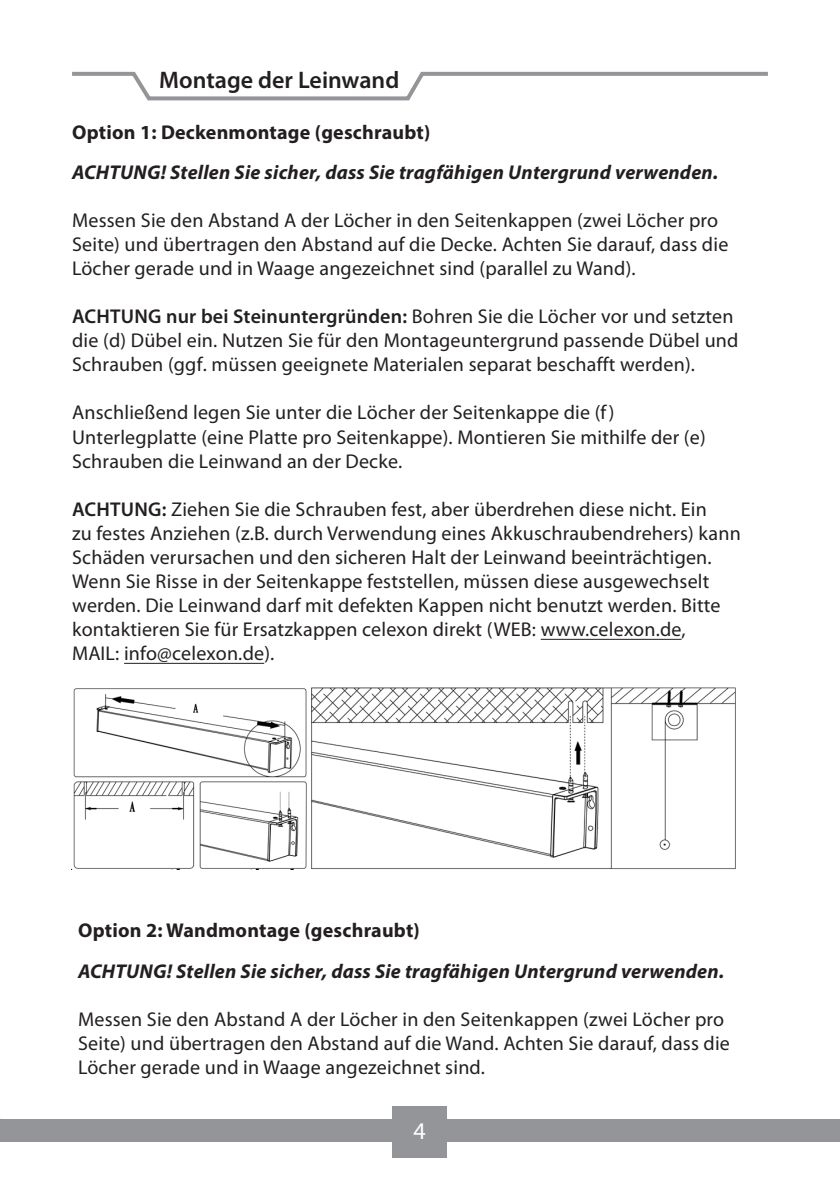
<style>
.page{position:relative;width:840px;height:1191px;background:#fff}
.page>*{position:absolute;margin:0;border:0;box-sizing:border-box;transform-origin:0 0}
.t1{font:600 24px "Myriad Pro";color:#231f20}
.t2{font:24px "Myriad Pro";color:#fff}
.t3{font:20px/24px "Myriad Pro";letter-spacing:.01em;color:#231f20}
.t4{font:italic 700 20px "Myriad Pro";letter-spacing:.01em;color:#231f20}
.t5{font:700 20px "Myriad Pro";letter-spacing:.01em;color:#231f20}
.s1{font-weight:600}
</style>
<div class="page">
<div style="left:392px;top:1106px;width:54px;height:51px;background:#939598"></div>
<div style="left:0;top:1119px;width:839px;height:22px;background:#939598"></div>
<svg style="left:72px;top:71px;width:696px;height:30px"></svg>
<hr style="left:124px;top:663px;width:140px;height:1px;background:#231f20">
<hr style="left:540px;top:639px;width:141px;height:1px;background:#231f20">
<img style="left:71px;top:688px;width:236px;height:181px">
<img style="left:311px;top:687px;width:425px;height:183px">
<p class="t1" style="left:159px;top:67px;width:241px">Montage der Leinwand</p>
<p class="t5" style="left:72px;top:119px;width:359px">Option 1: Deckenmontage (geschraubt)</p>
<p class="t4" style="left:72px;top:160px;width:647px">ACHTUNG! Stellen Sie sicher, dass Sie tragfähigen Untergrund verwenden.</p>
<p class="t3" style="left:72px;top:209px;width:657px">Messen Sie den Abstand A der Löcher in den Seitenkappen (zwei Löcher pro<br>Seite) und übertragen den Abstand auf die Decke. Achten Sie darauf, dass die<br>Löcher gerade und in Waage angezeichnet sind (parallel zu Wand).</p>
<p class="t3" style="left:72px;top:305px;width:667px"><span class="s1">ACHTUNG nur bei Steinuntergründen:</span> Bohren Sie die Löcher vor und setzten die (d) Dübel ein. Nutzen Sie für den Montageuntergrund passende Dübel und<br>Schrauben (ggf. müssen geeignete Materialen separat beschafft werden).</p>
<p class="t3" style="left:72px;top:401px;width:634px">Anschließend legen Sie unter die Löcher der Seitenkappe die (f)<br>Unterlegplatte (eine Platte pro Seitenkappe). Montieren Sie mithilfe der (e)<br>Schrauben die Leinwand an der Decke.</p>
<p class="t3" style="left:72px;top:497px;width:669px"><span class="s1">ACHTUNG:</span> Ziehen Sie die Schrauben fest, aber überdrehen diese nicht. Ein<br>zu festes Anziehen (z.B. durch Verwendung eines Akkuschraubendrehers) kann Schäden verursachen und den sicheren Halt der Leinwand beeinträchtigen.<br>Wenn Sie Risse in der Seitenkappe feststellen, müssen diese ausgewechselt werden. Die Leinwand darf mit defekten Kappen nicht benutzt werden. Bitte kontaktieren Sie für Ersatzkappen celexon direkt (WEB: www.celexon.de,<br>MAIL: info@celexon.de).</p>
<p class="t5" style="left:78px;top:917px;width:343px">Option 2: Wandmontage (geschraubt)</p>
<p class="t4" style="left:78px;top:958px;width:647px">ACHTUNG! Stellen Sie sicher, dass Sie tragfähigen Untergrund verwenden.</p>
<p class="t3" style="left:78px;top:1007px;width:653px">Messen Sie den Abstand A der Löcher in den Seitenkappen (zwei Löcher pro<br>Seite) und übertragen den Abstand auf die Wand. Achten Sie darauf, dass die<br>Löcher gerade und in Waage angezeichnet sind.</p>
<p class="t2" style="left:413px;top:1117px;width:14px">4</p>
</div>
